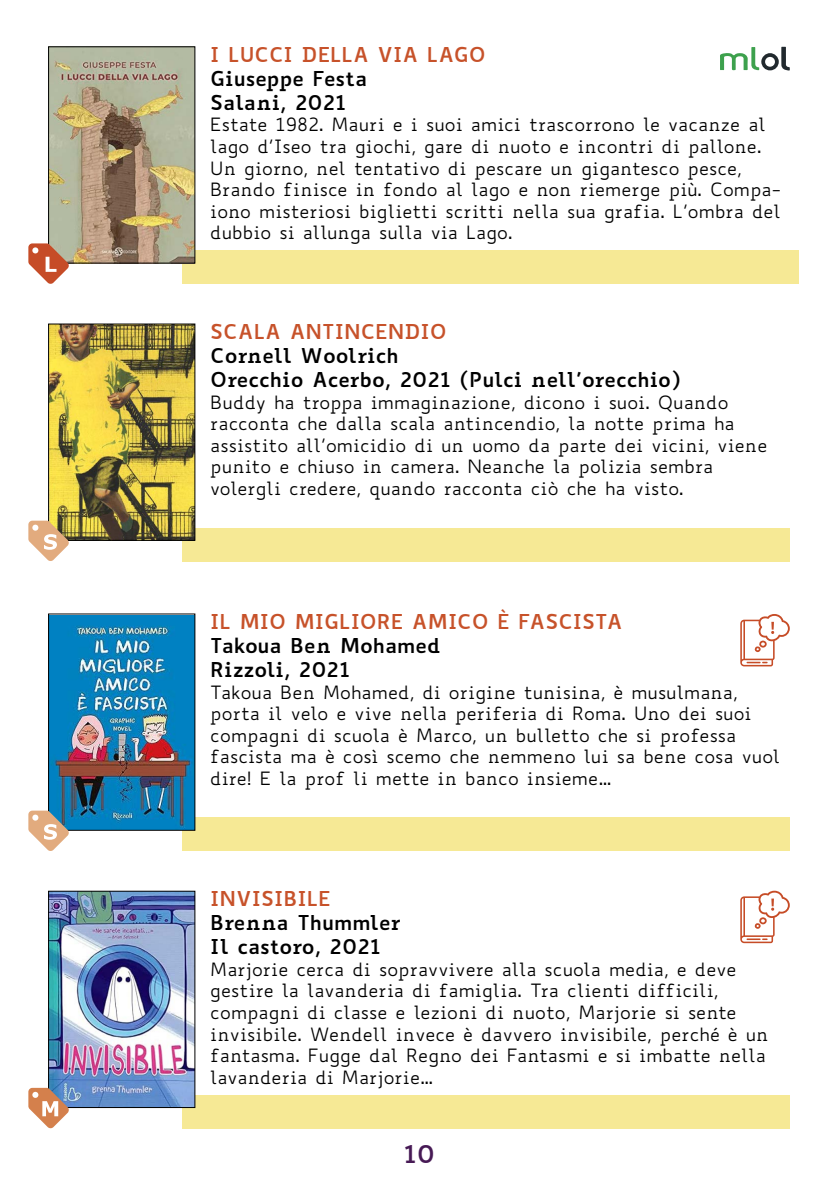
<style>
.page{position:relative;width:840px;height:1191px;background:#fff}
.page>*{position:absolute;margin:0;border:0;box-sizing:border-box;transform-origin:0 0}
.t1{font:700 24px "Biancoenero";color:#471a55}
.t2{font:700 20px/24px "Biancoenero";color:#000}
.t3{font:700 20px "Biancoenero";color:#c7522a}
.t4{font:18px/21.6px "Biancoenero";color:#000}
</style>
<div class="page">
<div style="left:182px;top:250px;width:615px;height:34px;background:#f6e995"></div>
<img style="left:50px;top:48px;width:143px;height:214px">
<div style="left:48px;top:46px;width:147px;height:218px;border:1px solid #000"></div>
<svg style="left:720px;top:47px;width:69px;height:24px"></svg>
<div style="left:182px;top:527px;width:607px;height:34px;background:#f6e995"></div>
<img style="left:50px;top:325px;width:143px;height:214px">
<div style="left:48px;top:323px;width:147px;height:218px;border:1px solid #000"></div>
<svg style="left:28px;top:520px;width:41px;height:41px"></svg>
<div style="left:182px;top:817px;width:607px;height:34px;background:#f6e995"></div>
<img style="left:50px;top:615px;width:143px;height:213px">
<div style="left:182px;top:1094px;width:607px;height:34px;background:#f6e995"></div>
<img style="left:50px;top:892px;width:143px;height:214px">
<div style="left:48px;top:890px;width:147px;height:218px;border:1px solid #000"></div>
<svg style="left:28px;top:243px;width:41px;height:41px"></svg>
<svg style="left:28px;top:810px;width:41px;height:41px"></svg>
<svg style="left:740px;top:614px;width:49px;height:52px"></svg>
<svg style="left:28px;top:1087px;width:41px;height:41px"></svg>
<svg style="left:740px;top:890px;width:49px;height:53px"></svg>
<p class="t3" style="left:210px;top:37px;width:277px">I LUCCI DELLA VIA LAGO</p>
<p class="t2" style="left:210px;top:64px;width:158px">Giuseppe Festa<br>Salani, 2021</p>
<p class="t4" style="left:210px;top:114px;width:572px">Estate 1982. Mauri e i suoi amici trascorrono le vacanze al lago d’Iseo tra giochi, gare di nuoto e incontri di pallone.<br>Un giorno, nel tentativo di pescare un gigantesco pesce, Brando finisce in fondo al lago e non riemerge più. Compa&shy;iono misteriosi biglietti scritti nella sua grafia. L’ombra del dubbio si allunga sulla via Lago.</p>
<p class="t3" style="left:210px;top:314px;width:238px">SCALA ANTINCENDIO</p>
<p class="t2" style="left:210px;top:341px;width:472px">Cornell Woolrich<br>Orecchio Acerbo, 2021 (Pulci nell’orecchio)</p>
<p class="t4" style="left:210px;top:391px;width:558px">Buddy ha troppa immaginazione, dicono i suoi. Quando racconta che dalla scala antincendio, la notte prima ha assistito all’omicidio di un uomo da parte dei vicini, viene punito e chiuso in camera. Neanche la polizia sembra volergli credere, quando racconta ciò che ha visto.</p>
<p class="t3" style="left:210px;top:604px;width:413px">IL MIO MIGLIORE AMICO È FASCISTA</p>
<p class="t2" style="left:210px;top:631px;width:231px">Takoua Ben Mohamed<br>Rizzoli, 2021</p>
<p class="t4" style="left:210px;top:681px;width:571px">Takoua Ben Mohamed, di origine tunisina, è musulmana, porta il velo e vive nella periferia di Roma. Uno dei suoi compagni di scuola è Marco, un bulletto che si professa fascista ma è così scemo che nemmeno lui sa bene cosa vuol dire! E la prof li mette in banco insieme…</p>
<p class="t3" style="left:210px;top:881px;width:122px">INVISIBILE</p>
<p class="t2" style="left:210px;top:908px;width:192px">Brenna Thummler<br>Il castoro, 2021</p>
<p class="t4" style="left:210px;top:958px;width:559px">Marjorie cerca di sopravvivere alla scuola media, e deve gestire la lavanderia di famiglia. Tra clienti difficili, compagni di classe e lezioni di nuoto, Marjorie si sente invisibile. Wendell invece è davvero invisibile, perché è un fantasma. Fugge dal Regno dei Fantasmi e si imbatte nella lavanderia di Marjorie…</p>
<h1 class="t1" style="left:403px;top:1132px;width:33px">10</h1>
</div>
